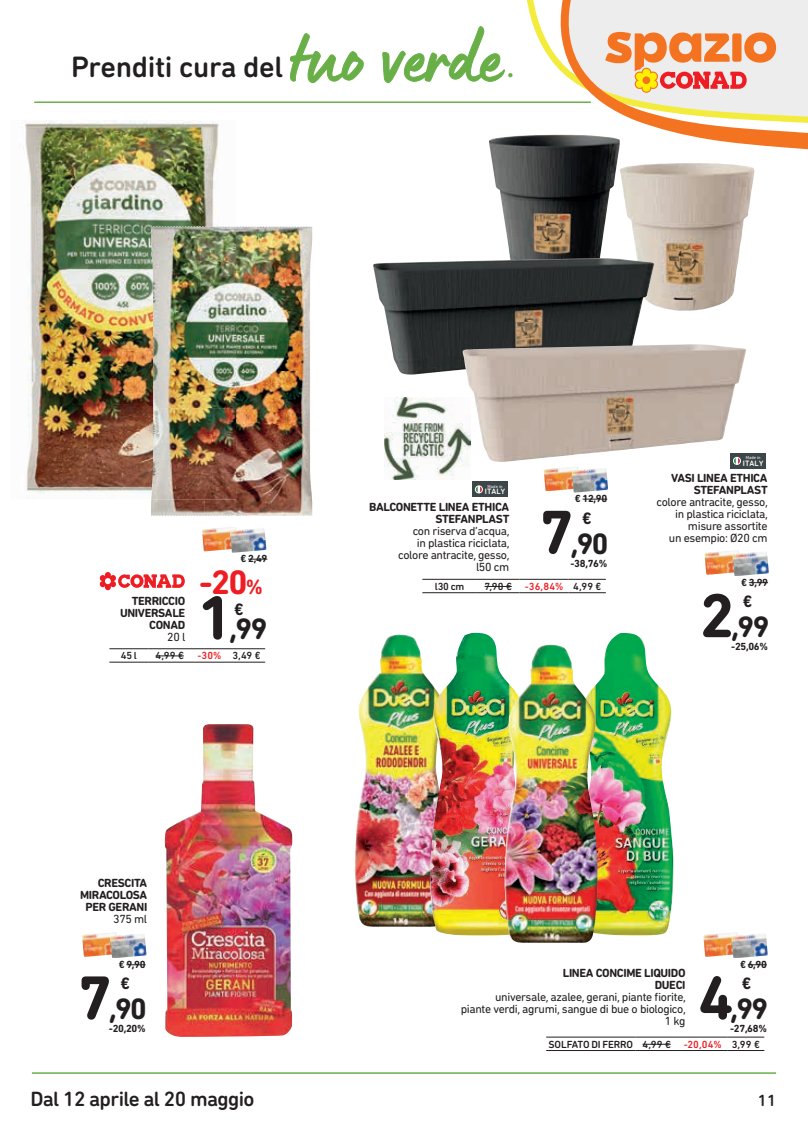
<style>
.page{position:relative;width:808px;height:1127px;background:#fff}
.page>*{position:absolute;margin:0;border:0;box-sizing:border-box;transform-origin:0 0}
.t1{font:83.55px "Lumios Marker";letter-spacing:-.01em;color:#69af48;scale:.95 1}
.t2{font:700 63px "DIN Next Rounded LT Pro";color:#231f20}
.t3{font:700 34.5px "DIN Next Rounded LT Pro";color:#ee1d23}
.t4{font:700 30px "DIN Next Rounded LT Pro";letter-spacing:-.05em;color:#231f20}
.t5{font:500 30px "DIN Next Rounded LT Pro";letter-spacing:-.01em;color:#231f20}
.t6{font:500 30px "DIN Next Rounded LT Pro";color:#69af48}
.t7{font:500 21px "DIN Next Rounded LT Pro";letter-spacing:-.03em;color:#231f20}
.t8{font:700 16.8px "DIN Next Rounded LT Pro";color:#231f20}
.t9{font:500 16.5px "DIN Next Rounded LT Pro";color:#231f20}
.t10{font:12px/12px "DIN Next Rounded LT Pro";letter-spacing:-.03em;color:#231f20;text-align:right}
.t11{font:700 12px/12px "DIN Next Rounded LT Pro";letter-spacing:-.03em;color:#231f20;text-align:right}
.t12{font:500 10.5px "DIN Next Rounded LT Pro";letter-spacing:-.015em;color:#231f20}
.t13{font:700 10.5px "DIN Next Rounded LT Pro";letter-spacing:-.03em;color:#231f20}
.t14{font:500 10.5px "DIN Next Rounded LT Pro";color:#ee1d23}
.t15{font:500 7.95px "DIN Next Rounded LT Pro";letter-spacing:.01em;color:#fff}
.t16{font:4.35px "DIN Next Rounded LT Pro";letter-spacing:.005em;color:#fff}
.s1{font-size:21px}
.s2{font-size:63px}
.s3{color:#ee1d23}
.s4{color:#231f20}
</style>
<div class="page">
<hr style="left:32px;top:1072px;width:744px;height:2px;background:#69af48">
<svg style="left:527px;top:0;width:281px;height:150px"></svg>
<svg style="left:565px;top:0;width:243px;height:122px;background:#efd2bb"></svg>
<img style="left:22px;top:120px;width:197px;height:373px">
<hr style="left:35px;top:101px;width:555px;height:2px;background:#69af48">
<img style="left:165px;top:724px;width:128px;height:313px">
<img style="left:355px;top:634px;width:73px;height:293px">
<img style="left:428px;top:633px;width:77px;height:303px">
<img style="left:597px;top:633px;width:77px;height:303px">
<img style="left:505px;top:645px;width:92px;height:298px">
<img style="left:703px;top:932px;width:34px;height:25px">
<img style="left:731px;top:933px;width:37px;height:25px">
<svg style="left:748px;top:964px;width:19px;height:1px"></svg>
<hr style="left:546px;top:1037px;width:89px;height:1px;background:#231f20">
<hr style="left:635px;top:1037px;width:43px;height:1px;background:#231f20">
<hr style="left:678px;top:1037px;width:49px;height:1px;background:#231f20">
<hr style="left:727px;top:1037px;width:37px;height:1px;background:#231f20">
<hr style="left:546px;top:1050px;width:89px;height:1px;background:#231f20">
<hr style="left:635px;top:1050px;width:43px;height:1px;background:#231f20">
<hr style="left:678px;top:1050px;width:49px;height:1px;background:#231f20">
<hr style="left:727px;top:1050px;width:37px;height:1px;background:#231f20">
<svg style="left:642px;top:1044px;width:29px;height:1px"></svg>
<img style="left:82px;top:932px;width:34px;height:25px">
<img style="left:110px;top:933px;width:36px;height:25px">
<svg style="left:126px;top:964px;width:20px;height:1px"></svg>
<img style="left:489px;top:135px;width:132px;height:123px">
<img style="left:620px;top:163px;width:134px;height:148px">
<div style="left:731px;top:453px;width:35px;height:15px;background:#3d4648"></div>
<div style="left:733px;top:457px;width:8px;height:8px;border:1px solid #fff;border-radius:50%"></div>
<img style="left:373px;top:258px;width:281px;height:117px">
<img style="left:385px;top:398px;width:83px;height:81px">
<div style="left:472px;top:482px;width:36px;height:15px;background:#3d4648"></div>
<svg style="left:475px;top:486px;width:7px;height:7px"></svg>
<div style="left:475px;top:486px;width:8px;height:7px;border:1px solid #fff;border-radius:50%"></div>
<img style="left:462px;top:344px;width:284px;height:118px">
<hr style="left:422px;top:579px;width:55px;height:1px;background:#231f20">
<hr style="left:477px;top:579px;width:42px;height:1px;background:#231f20">
<hr style="left:519px;top:579px;width:50px;height:1px;background:#231f20">
<hr style="left:569px;top:579px;width:37px;height:1px;background:#231f20">
<hr style="left:422px;top:592px;width:55px;height:1px;background:#231f20">
<hr style="left:477px;top:592px;width:42px;height:1px;background:#231f20">
<hr style="left:519px;top:592px;width:50px;height:1px;background:#231f20">
<hr style="left:569px;top:592px;width:37px;height:1px;background:#231f20">
<svg style="left:484px;top:586px;width:28px;height:1px"></svg>
<hr style="left:109px;top:648px;width:39px;height:1px;background:#231f20">
<hr style="left:148px;top:648px;width:43px;height:1px;background:#231f20">
<hr style="left:191px;top:648px;width:37px;height:1px;background:#231f20">
<hr style="left:228px;top:648px;width:37px;height:1px;background:#231f20">
<hr style="left:109px;top:662px;width:39px;height:1px;background:#231f20">
<hr style="left:148px;top:662px;width:43px;height:1px;background:#231f20">
<hr style="left:191px;top:662px;width:37px;height:1px;background:#231f20">
<hr style="left:228px;top:662px;width:37px;height:1px;background:#231f20">
<svg style="left:156px;top:656px;width:28px;height:1px"></svg>
<img style="left:544px;top:467px;width:34px;height:24px">
<img style="left:572px;top:468px;width:36px;height:25px">
<svg style="left:582px;top:499px;width:25px;height:1px"></svg>
<img style="left:704px;top:550px;width:35px;height:25px">
<img style="left:732px;top:551px;width:37px;height:25px">
<svg style="left:749px;top:582px;width:19px;height:1px"></svg>
<img style="left:236px;top:226px;width:76px;height:145px">
<img style="left:205px;top:371px;width:107px;height:145px">
<img style="left:151px;top:499px;width:54px;height:17px">
<img style="left:151px;top:226px;width:85px;height:273px">
<svg style="left:100px;top:572px;width:85px;height:18px"></svg>
<svg style="left:248px;top:559px;width:19px;height:1px"></svg>
<img style="left:202px;top:527px;width:34px;height:24px">
<img style="left:230px;top:528px;width:36px;height:25px">
<h1 class="t1" style="left:290px;top:2px;width:224px">tuo verde</h1>
<h3 class="t5" style="left:71px;top:50px;width:214px">Prenditi cura del</h3>
<h3 class="t6" style="left:507px;top:50px;width:9px">.</h3>
<p class="t11" style="left:120px;top:595px;width:67px">TERRICCIO<br>UNIVERSALE<br>CONAD</p>
<p class="t10" style="left:167px;top:631px;width:20px">20 l</p>
<p class="t13" style="left:240px;top:553px;width:28px">€ 2,49</p>
<h3 class="t3" style="left:199px;top:562px;width:65px">-20<span class="s1">%</span></h3>
<h3 class="t4" style="left:198px;top:611px;width:71px"><span class="s2">1</span>,99</h3>
<h3 class="t8" style="left:234px;top:600px;width:11px">€</h3>
<p class="t12" style="left:121px;top:650px;width:18px">45 l</p>
<p class="t12" style="left:156px;top:650px;width:30px">4,99 €</p>
<p class="t12" style="left:198px;top:650px;width:65px"><span class="s3">-30%</span> 3,49 €</p>
<p class="t11" style="left:80px;top:877px;width:69px">CRESCITA<br>MIRACOLOSA<br>PER GERANI</p>
<p class="t10" style="left:113px;top:913px;width:36px">375 ml</p>
<p class="t16" style="left:488px;top:483px;width:16px">Made in</p>
<p class="t15" style="left:485px;top:487px;width:22px">ITALY</p>
<p class="t11" style="left:369px;top:501px;width:142px">BALCONETTE LINEA ETHICA<br>STEFANPLAST</p>
<p class="t10" style="left:398px;top:525px;width:113px">con riserva d’acqua,<br>in plastica riciclata, colore antracite, gesso, l50 cm</p>
<p class="t13" style="left:575px;top:493px;width:34px">€ 12,90</p>
<h2 class="t2" style="left:539px;top:495px;width:37px">7</h2>
<h3 class="t8" style="left:582px;top:508px;width:11px">€</h3>
<h3 class="t4" style="left:571px;top:526px;width:39px">,90</h3>
<p class="t13" style="left:570px;top:557px;width:38px">-38,76%</p>
<p class="t12" style="left:435px;top:580px;width:31px">l30 cm</p>
<p class="t12" style="left:484px;top:580px;width:29px">7,90 €</p>
<p class="t14" style="left:525px;top:580px;width:78px">-36,84% <span class="s4">4,99 €</span></p>
<p class="t16" style="left:746px;top:455px;width:16px">Made in</p>
<p class="t15" style="left:743px;top:458px;width:22px">ITALY</p>
<p class="t11" style="left:671px;top:471px;width:98px">VASI LINEA ETHICA<br>STEFANPLAST</p>
<p class="t10" style="left:656px;top:495px;width:113px">colore antracite, gesso, in plastica riciclata, misure assortite<br>un esempio: Ø20 cm</p>
<p class="t13" style="left:741px;top:576px;width:28px">€ 3,99</p>
<h2 class="t2" style="left:699px;top:579px;width:37px">2</h2>
<h3 class="t8" style="left:743px;top:592px;width:11px">€</h3>
<h3 class="t4" style="left:731px;top:609px;width:39px">,99</h3>
<p class="t13" style="left:731px;top:640px;width:38px">-25,06%</p>
<p class="t13" style="left:119px;top:958px;width:28px">€ 9,90</p>
<h2 class="t2" style="left:77px;top:961px;width:37px">7</h2>
<h3 class="t8" style="left:121px;top:974px;width:11px">€</h3>
<h3 class="t4" style="left:109px;top:991px;width:39px">,90</h3>
<p class="t13" style="left:109px;top:1022px;width:38px">-20,20%</p>
<p class="t13" style="left:740px;top:958px;width:28px">€ 6,90</p>
<p class="t11" style="left:563px;top:966px;width:124px">LINEA CONCIME LIQUIDO<br>DUECI</p>
<p class="t10" style="left:461px;top:990px;width:226px">universale, azalee, gerani, piante fiorite,<br>piante verdi, agrumi, sangue di bue o biologico,<br>1 kg</p>
<p class="t12" style="left:549px;top:1038px;width:213px">SOLFATO DI FERRO 4,99 € <span class="s3">-20,04%</span> 3,99 €</p>
<h2 class="t2" style="left:698px;top:961px;width:37px">4</h2>
<p class="t13" style="left:730px;top:1022px;width:38px">-27,68%</p>
<h3 class="t8" style="left:742px;top:974px;width:11px">€</h3>
<h3 class="t4" style="left:730px;top:991px;width:39px">,99</h3>
<h3 class="t7" style="left:30px;top:1086px;width:226px">Dal 12 aprile al 20 maggio</h3>
<h3 class="t9" style="left:758px;top:1090px;width:20px">11</h3>
</div>
